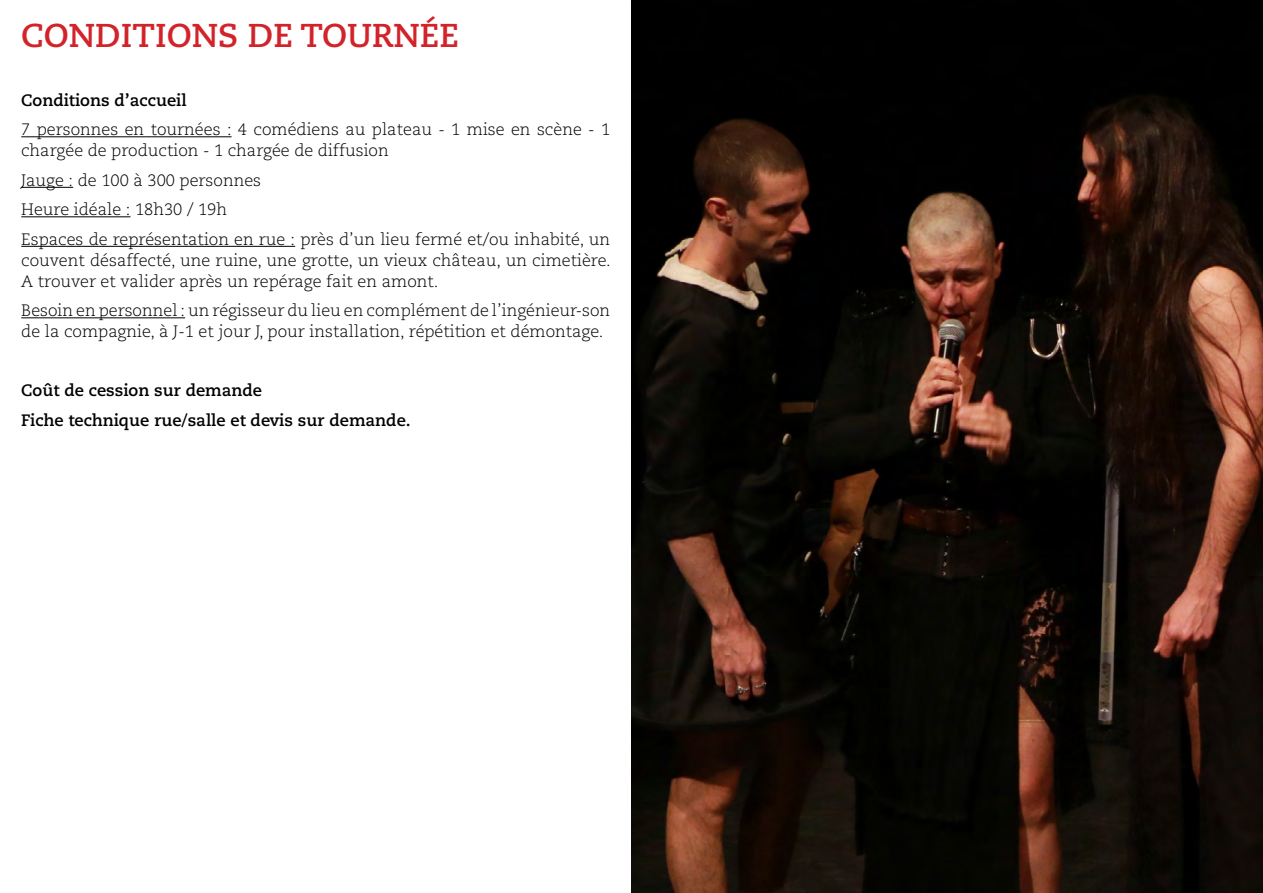
<style>
.page{position:relative;width:1263px;height:893px;background:#fff}
.page>*{position:absolute;margin:0;border:0;box-sizing:border-box;transform-origin:0 0}
.t1{font:700 33px "Caecilia LT Std";color:#d2232a}
.t2{font:300 16.5px/21px "Caecilia LT Std";color:#000}
.t3{font:700 16.5px/29.5px "Caecilia LT Std";color:#000}
</style>
<div class="page">
<hr style="left:21px;top:136px;width:211px;height:1px;background:#000">
<hr style="left:21px;top:187px;width:52px;height:1px;background:#000">
<hr style="left:21px;top:216px;width:109px;height:1px;background:#000">
<hr style="left:21px;top:246px;width:274px;height:1px;background:#000">
<hr style="left:21px;top:317px;width:164px;height:1px;background:#000">
<img style="left:631px;top:0;width:632px;height:893px">
<h1 class="t1" style="left:21px;top:16px;width:439px">Conditions de tournée</h1>
<p class="t3" style="left:21px;top:85px;width:167px">Conditions d’accueil</p>
<p class="t2" style="left:21px;top:119px;width:590px">7 personnes en tournées : 4 comédiens au plateau - 1 mise en scène - 1 chargée de production - 1 chargée de diffusion</p>
<p class="t2" style="left:21px;top:166px;width:590px;line-height:29.5px">Jauge : de 100 à 300 personnes<br>Heure idéale : 18h30 / 19h<br>Espaces de représentation en rue : près d’un lieu fermé et/ou inhabité, un</p>
<p class="t2" style="left:21px;top:250px;width:591px">couvent désaffecté, une ruine, une grotte, un vieux château, un cimetière.<br>A trouver et valider après un repérage fait en amont.</p>
<p class="t2" style="left:21px;top:300px;width:590px">Besoin en personnel : un régisseur du lieu en complément de l’ingénieur-son de la compagnie, à J-1 et jour J, pour installation, répétition et démontage.</p>
<p class="t3" style="left:21px;top:376px;width:391px">Coût de cession sur demande<br>Fiche technique rue/salle et devis sur demande.</p>
</div>
